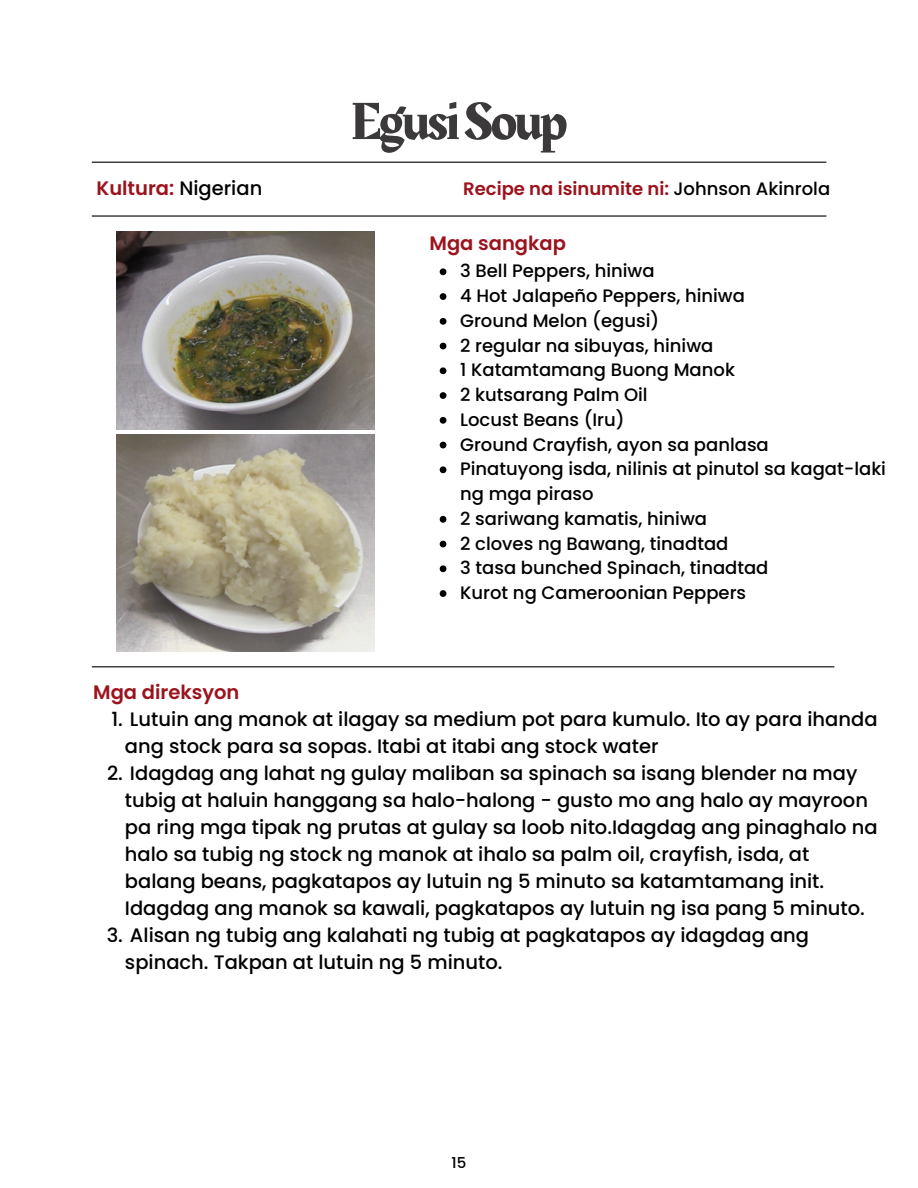
<style>
.page{position:relative;width:918px;height:1188px;background:#fff}
.page>*{position:absolute;margin:0;border:0;box-sizing:border-box;transform-origin:0 0}
.t1{font:54px "Rakkas";letter-spacing:-.05em;color:#3b393a}
.t2{font:500 19.5px/27px "Poppins";color:#000}
.t3{font:600 19.5px "Poppins";color:#9b131d}
.t4{font:500 18px/24.8px "Poppins";color:#000}
.t5{font:600 18px "Poppins";color:#9b131d}
.t6{font:500 15px "Poppins";color:#000}
.s1{font-weight:500;color:#000}
</style>
<div class="page">
<hr style="left:92px;top:162px;width:734px;height:1px;background:#000">
<hr style="left:92px;top:215px;width:734px;height:2px;background:#000">
<hr style="left:92px;top:666px;width:742px;height:1px;background:#000">
<img style="left:117px;top:435px;width:257px;height:216px">
<img style="left:117px;top:231px;width:257px;height:198px">
<svg style="left:440px;top:268px;width:6px;height:7px"></svg>
<svg style="left:440px;top:293px;width:6px;height:7px"></svg>
<svg style="left:440px;top:318px;width:6px;height:7px"></svg>
<svg style="left:440px;top:343px;width:6px;height:6px"></svg>
<svg style="left:440px;top:367px;width:6px;height:7px"></svg>
<svg style="left:440px;top:392px;width:6px;height:7px"></svg>
<svg style="left:440px;top:417px;width:6px;height:7px"></svg>
<svg style="left:440px;top:442px;width:6px;height:6px"></svg>
<svg style="left:440px;top:466px;width:6px;height:7px"></svg>
<svg style="left:440px;top:516px;width:6px;height:7px"></svg>
<svg style="left:440px;top:541px;width:6px;height:6px"></svg>
<svg style="left:440px;top:565px;width:6px;height:7px"></svg>
<svg style="left:440px;top:590px;width:6px;height:7px"></svg>
<h1 class="t1" style="left:351px;top:83px;width:218px">EgusiSoup</h1>
<p class="t3" style="left:96px;top:174px;width:167px">Kultura: <span class="s1">Nigerian</span></p>
<p class="t5" style="left:463px;top:176px;width:368px">Recipe na isinumite ni: <span class="s1">Johnson Akinrola</span></p>
<p class="t3" style="left:430px;top:229px;width:138px">Mga sangkap</p>
<p class="t4" style="left:460px;top:259px;width:427px">3 Bell Peppers, hiniwa<br>4 Hot Jalapeño Peppers, hiniwa<br>Ground Melon (egusi)<br>2 regular na sibuyas, hiniwa<br>1 Katamtamang Buong Manok<br>2 kutsarang Palm Oil<br>Locust Beans (Iru)<br>Ground Crayfish, ayon sa panlasa<br>Pinatuyong isda, nilinis at pinutol sa kagat-laki ng mga piraso<br>2 sariwang kamatis, hiniwa<br>2 cloves ng Bawang, tinadtad<br>3 tasa bunched Spinach, tinadtad<br>Kurot ng Cameroonian Peppers</p>
<p class="t3" style="left:93px;top:679px;width:148px">Mga direksyon</p>
<p class="t2" style="left:125px;top:705px;width:754px;text-indent:-13px">1. Lutuin ang manok at ilagay sa medium pot para kumulo. Ito ay para ihanda ang stock para sa sopas. Itabi at itabi ang stock water</p>
<p class="t2" style="left:125px;top:759px;width:754px;text-indent:-18px">2. Idagdag ang lahat ng gulay maliban sa spinach sa isang blender na may tubig at haluin hanggang sa halo-halong - gusto mo ang halo ay mayroon pa ring mga tipak ng prutas at gulay sa loob nito.Idagdag ang pinaghalo na halo sa tubig ng stock ng manok at ihalo sa palm oil, crayfish, isda, at balang beans, pagkatapos ay lutuin ng 5 minuto sa katamtamang init.<br>Idagdag ang manok sa kawali, pagkatapos ay lutuin ng isa pang 5 minuto.</p>
<p class="t2" style="left:125px;top:921px;width:686px;text-indent:-18px">3. Alisan ng tubig ang kalahati ng tubig at pagkatapos ay idagdag ang spinach. Takpan at lutuin ng 5 minuto.</p>
<p class="t6" style="left:452px;top:1152px;width:16px">15</p>
</div>
